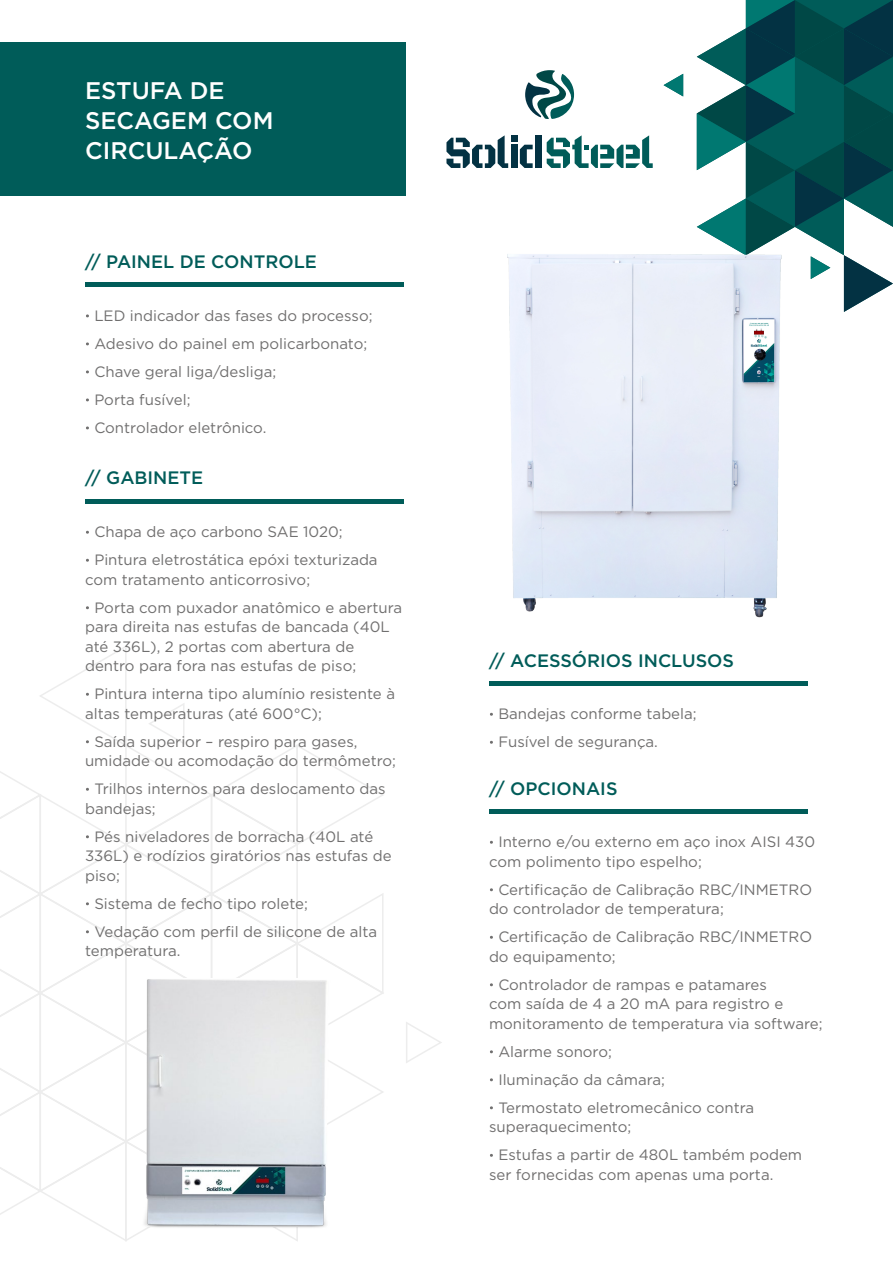
<style>
.page{position:relative;width:893px;height:1263px;background:#fff}
.page>*{position:absolute;margin:0;border:0;box-sizing:border-box;transform-origin:0 0}
.t1{font:500 24px/30px "Gotham";color:#fff}
.t2{font:500 18px "Gotham";color:#005c59}
.t3{font:15px/19.5px "Gotham";color:#706f6f}
</style>
<div class="page">
<svg style="left:406px;top:1022px;width:36px;height:41px"></svg>
<svg style="left:664px;top:74px;width:19px;height:22px"></svg>
<svg style="left:697px;top:0;width:196px;height:312px"></svg>
<div style="left:0;top:43px;width:405px;height:153px;background:#005c59"></div>
<svg style="left:0;top:646px;width:384px;height:595px"></svg>
<div style="left:510px;top:145px;width:7px;height:23px;background:#033243"></div>
<svg style="left:520px;top:145px;width:13px;height:23px"></svg>
<div style="left:535px;top:135px;width:7px;height:33px;background:#033243"></div>
<div style="left:510px;top:135px;width:7px;height:7px;background:#033243"></div>
<svg style="left:446px;top:135px;width:62px;height:33px"></svg>
<svg style="left:547px;top:135px;width:106px;height:33px"></svg>
<svg style="left:525px;top:70px;width:49px;height:49px"></svg>
<hr style="left:85px;top:283px;width:319px;height:4px;background:#005c59">
<hr style="left:489px;top:681px;width:319px;height:4px;background:#005c59">
<hr style="left:85px;top:499px;width:319px;height:4px;background:#005c59">
<hr style="left:489px;top:809px;width:319px;height:4px;background:#005c59">
<img style="left:125px;top:957px;width:225px;height:283px">
<img style="left:507px;top:195px;width:292px;height:423px">
<h1 class="t1" style="left:85px;top:75px;width:190px">ESTUFA DE<br>SECAGEM COM<br>CIRCULAÇÃO</h1>
<p class="t2" style="left:85px;top:250px;width:233px">// PAINEL DE CONTROLE</p>
<p class="t3" style="left:94px;top:301px;width:280px;line-height:28px">LED indicador das fases do processo;<br>Adesivo do painel em policarbonato;<br>Chave geral liga/desliga;<br>Porta fusível;<br>Controlador eletrônico.</p>
<p class="t2" style="left:85px;top:466px;width:120px">// GABINETE</p>
<p class="t3" style="left:94px;top:518px;width:285px;line-height:28px">Chapa de aço carbono SAE 1020;<br>Pintura eletrostática epóxi texturizada</p>
<p class="t3" style="left:94px;top:565px;width:309px;line-height:28px;text-indent:-9px">com tratamento anticorrosivo;<br>Porta com puxador anatômico e abertura</p>
<p class="t3" style="left:85px;top:617px;width:306px">para direita nas estufas de bancada (40L até 336L), 2 portas com abertura de dentro para fora nas estufas de piso;</p>
<p class="t3" style="left:85px;top:684px;width:311px;text-indent:9px">Pintura interna tipo alumínio resistente à altas temperaturas (até 600°C);</p>
<p class="t3" style="left:85px;top:731px;width:312px;text-indent:9px">Saída superior – respiro para gases, umidade ou acomodação do termômetro;</p>
<p class="t3" style="left:85px;top:779px;width:302px;text-indent:9px">Trilhos internos para deslocamento das bandejas;</p>
<p class="t3" style="left:85px;top:826px;width:308px;text-indent:9px">Pés niveladores de borracha (40L até<br>336L) e rodízios giratórios nas estufas de piso;</p>
<p class="t3" style="left:94px;top:889px;width:284px;line-height:28px">Sistema de fecho tipo rolete;<br>Vedação com perfil de silicone de alta</p>
<p class="t3" style="left:85px;top:941px;width:97px">temperatura.</p>
<p class="t2" style="left:489px;top:649px;width:246px">// ACESSÓRIOS INCLUSOS</p>
<p class="t3" style="left:498px;top:700px;width:200px;line-height:28px">Bandejas conforme tabela;<br>Fusível de segurança.</p>
<p class="t2" style="left:489px;top:777px;width:130px">// OPCIONAIS</p>
<p class="t3" style="left:489px;top:832px;width:328px;text-indent:9px">Interno e/ou externo em aço inox AISI 430 com polimento tipo espelho;</p>
<p class="t3" style="left:489px;top:879px;width:325px;text-indent:9px">Certificação de Calibração RBC/INMETRO do controlador de temperatura;</p>
<p class="t3" style="left:489px;top:927px;width:325px;text-indent:9px">Certificação de Calibração RBC/INMETRO do equipamento;</p>
<p class="t3" style="left:489px;top:974px;width:335px;text-indent:9px">Controlador de rampas e patamares<br>com saída de 4 a 20 mA para registro e monitoramento de temperatura via software;</p>
<p class="t3" style="left:498px;top:1037px;width:257px;line-height:28px">Alarme sonoro;<br>Iluminação da câmara;<br>Termostato eletromecânico contra</p>
<p class="t3" style="left:498px;top:1113px;width:305px;line-height:28px;text-indent:-9px">superaquecimento;<br>Estufas a partir de 480L também podem</p>
<p class="t3" style="left:489px;top:1164px;width:286px">ser fornecidas com apenas uma porta.</p>
</div>
